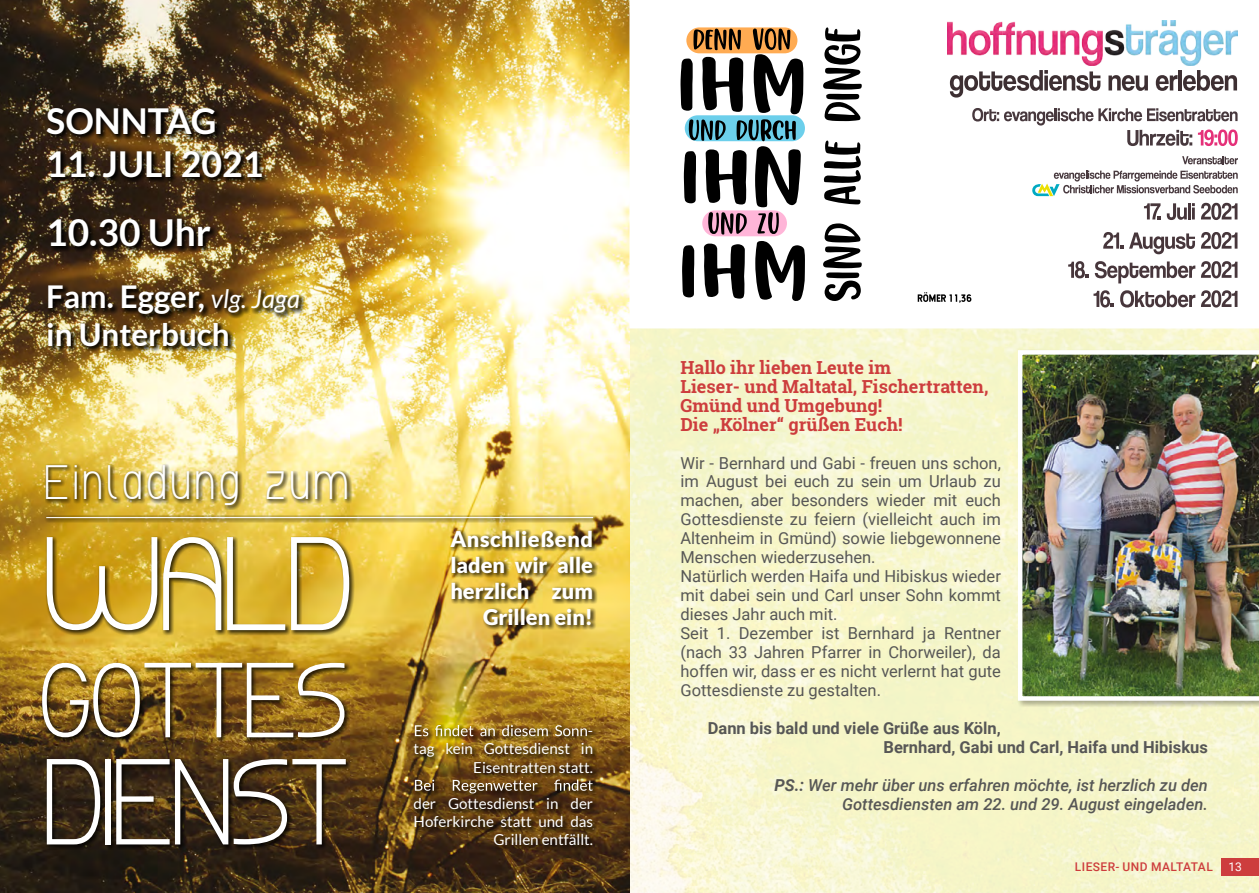
<style>
.page{position:relative;width:1259px;height:893px;background:#fff}
.page>*{position:absolute;margin:0;border:0;box-sizing:border-box;transform-origin:0 0}
.t1{font:119.1px "ABRICOS7";color:#fff}
.t2{font:109.35px "ABRICOS7";color:#fff}
.t3{font:95.25px "ABRICOS7";color:#fff}
.t4{font:43.35px "ABRICOS7";letter-spacing:.12em;color:#fff}
.t5{font:700 37.05px "Lato";color:#fff}
.t6{font:700 35.7px "Lato";color:#fff}
.t7{font:700 31.35px/37.7px "Lato";color:#fff}
.t8{font:900 21.6px/26px "Lato";color:#fff;text-align:right}
.t9{font:700 18px/18.9px "Roboto Slab";color:#cd3d3d}
.t10{font:16.5px/18.9px "Roboto";color:#575756}
.t11{font:italic 500 16.5px/18.9px "Roboto";color:#575756;text-align:right}
.t12{font:700 16.5px/19px "Roboto";color:#575756}
.t13{font:15.15px/18.1px "Lato";color:#fff;text-align:right}
.t14{font:500 12px "Roboto";letter-spacing:.035em;color:#cd3d3d}
.t15{font:12px "Roboto";color:#fff}
.s1{font-weight:400;font-style:italic;font-size:25.65px}
.s2{font-weight:700}
</style>
<div class="page">
<img style="left:629px;top:328px;width:630px;height:565px">
<img style="left:0;top:0;width:629px;height:893px">
<img style="left:41px;top:536px;width:314px;height:314px">
<img style="left:45px;top:463px;width:307px;height:47px">
<svg style="left:44px;top:515px;width:553px;height:8px;background:#bca343"></svg>
<hr style="left:46px;top:517px;width:547px;height:1px;background:#fff">
<img style="left:46px;top:107px;width:259px;height:245px">
<svg style="left:413px;top:724px;width:185px;height:126px;background:#5e3f12"></svg>
<img style="left:415px;top:725px;width:172px;height:11px">
<svg style="left:415px;top:779px;width:178px;height:14px;background:#7b613f"></svg>
<img style="left:449px;top:529px;width:149px;height:101px">
<div style="left:686px;top:27px;width:111px;height:26px;background:#ffcf9c;border-radius:13px"></div>
<div style="left:702px;top:210px;width:85px;height:26px;background:#ffb5d8;border-radius:13px"></div>
<svg style="left:680px;top:28px;width:123px;height:207px"></svg>
<svg style="left:682px;top:245px;width:12px;height:52px"></svg>
<svg style="left:704px;top:244px;width:41px;height:55px"></svg>
<svg style="left:755px;top:241px;width:50px;height:60px"></svg>
<svg style="left:823px;top:223px;width:38px;height:78px"></svg>
<svg style="left:824px;top:141px;width:37px;height:63px"></svg>
<svg style="left:823px;top:27px;width:38px;height:94px"></svg>
<svg style="left:917px;top:292px;width:54px;height:11px"></svg>
<img style="left:947px;top:20px;width:290px;height:46px">
<svg style="left:1182px;top:156px;width:56px;height:8px"></svg>
<svg style="left:950px;top:70px;width:150px;height:28px"></svg>
<svg style="left:1108px;top:75px;width:40px;height:16px"></svg>
<svg style="left:1155px;top:75px;width:22px;height:16px"></svg>
<hr style="left:1178px;top:70px;width:4px;height:20px;background:#3d2f32">
<svg style="left:1183px;top:70px;width:54px;height:21px"></svg>
<svg style="left:972px;top:108px;width:265px;height:38px"></svg>
<svg style="left:1144px;top:203px;width:16px;height:16px"></svg>
<svg style="left:1166px;top:203px;width:28px;height:17px"></svg>
<svg style="left:1201px;top:203px;width:36px;height:17px"></svg>
<svg style="left:1103px;top:232px;width:20px;height:17px"></svg>
<svg style="left:1129px;top:232px;width:66px;height:22px"></svg>
<svg style="left:1201px;top:232px;width:36px;height:17px"></svg>
<svg style="left:1068px;top:261px;width:20px;height:17px"></svg>
<svg style="left:1094px;top:261px;width:101px;height:22px"></svg>
<svg style="left:1201px;top:261px;width:36px;height:17px"></svg>
<svg style="left:1093px;top:290px;width:21px;height:18px"></svg>
<svg style="left:1120px;top:290px;width:75px;height:18px"></svg>
<svg style="left:1201px;top:290px;width:36px;height:18px"></svg>
<svg style="left:1032px;top:171px;width:205px;height:25px"></svg>
<img style="left:1015px;top:348px;width:244px;height:355px">
<div style="left:1221px;top:858px;width:38px;height:17px;background:#cd3d3d"></div>
<h3 class="t6" style="left:46px;top:101px;width:172px">SONNTAG</h3>
<h3 class="t6" style="left:46px;top:144px;width:219px">11. JULI 2021</h3>
<h3 class="t5" style="left:46px;top:211px;width:166px">10.30 Uhr</h3>
<h3 class="t7" style="left:46px;top:277px;width:255px">Fam. Egger, <span class="s1">vlg. Jaga </span>in Unterbuch</h3>
<h3 class="t4" style="left:46px;top:455px;width:304px">Einladung zum</h3>
<h1 class="t1" style="left:47px;top:508px;width:310px">WALD</h1>
<h3 class="t3" style="left:47px;top:640px;width:304px">GOTTES</h3>
<h2 class="t2" style="left:47px;top:732px;width:306px">DIENST</h2>
<h3 class="t8" style="left:450px;top:526px;width:144px">Anschließend laden wir alle herzlich zum<br>Grillen ein!</h3>
<p class="t13" style="left:413px;top:721px;width:181px">-<br>tag kein Gottesdienst in<br>Eisentratten statt.</p>
<p class="t13" style="left:413px;top:794px;width:181px">der Gottesdienst in der<br>Hoferkirche statt und das<br>Grillen entfällt.</p>
<p class="t9" style="left:680px;top:357px;width:309px">Hallo ihr lieben Leute im<br>Lieser- und Maltatal, Fischertratten,<br>Gmünd und Umgebung!<br>Die „Kölner“ grüßen Euch!</p>
<p class="t10" style="left:680px;top:453px;width:322px">Wir - Bernhard und Gabi - freuen uns schon, im August bei euch zu sein um Urlaub zu machen, aber besonders wieder mit euch Gottesdienste zu feiern (vielleicht auch im Altenheim in Gmünd) sowie liebgewonnene Menschen wiederzusehen.<br>Natürlich werden Haifa und Hibiskus wieder mit dabei sein und Carl unser Sohn kommt dieses Jahr auch mit.<br>Seit 1. Dezember ist Bernhard ja Rentner (nach 33 Jahren Pfarrer in Chorweiler), da hoffen wir, dass er es nicht verlernt hat gute Gottesdienste zu gestalten.</p>
<p class="t12" style="left:883px;top:718px;width:326px;text-indent:-176px">Dann bis bald und viele Grüße aus Köln,<br>Bernhard, Gabi und Carl, Haifa und Hibiskus</p>
<p class="t11" style="left:774px;top:775px;width:435px"><span class="s2">PS.:</span> Wer mehr über uns erfahren möchte, ist herzlich zu den<br>Gottesdiensten am 22. und 29. August eingeladen.</p>
<p class="t14" style="left:1075px;top:858px;width:139px">LIESER- UND MALTATAL</p>
<p class="t15" style="left:1228px;top:858px;width:15px">13</p>
</div>
